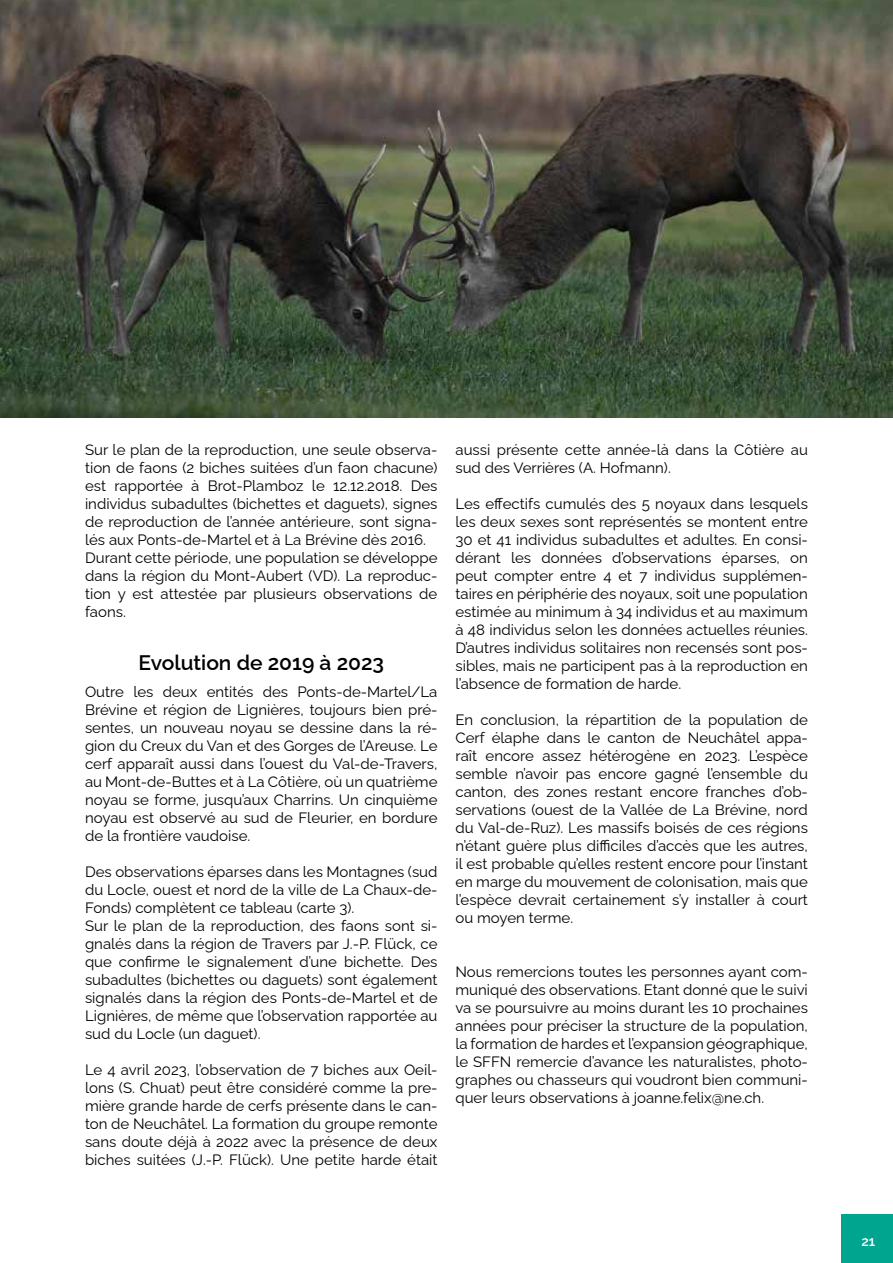
<style>
.page{position:relative;width:893px;height:1263px;background:#fff}
.page>*{position:absolute;margin:0;border:0;box-sizing:border-box;transform-origin:0 0}
.t1{font:600 21px "Raleway";color:#000}
.t2{font:15px/18px "Raleway";color:#000;text-align:justify}
.t3{font:600 13.5px "Raleway";color:#fff}
</style>
<div class="page">
<div style="left:842px;top:1214px;width:51px;height:49px;background:#00a590"></div>
<img style="left:0;top:0;width:893px;height:418px">
<p class="t2" style="left:85px;top:439px;width:354px;text-align:left">Sur le plan de la reproduction, une seule observa&shy;tion de faons (2 biches suitées d’un faon chacune) est rapportée à Brot-Plamboz le 12.12.2018. Des individus subadultes (bichettes et daguets), signes de reproduction de l’année antérieure, sont signa&shy;lés aux Ponts-de-Martel et à La Brévine dès 2016.<br>Durant cette période, une population se développe dans la région du Mont-Aubert (VD). La reproduc&shy;tion y est attestée par plusieurs observations de faons.</p>
<h1 class="t1" style="left:138px;top:646px;width:247px">Evolution de 2019 à 2023</h1>
<p class="t2" style="left:85px;top:681px;width:354px">Outre les deux entités des Ponts-de-Martel/La Brévine et région de Lignières, toujours bien pré&shy;sentes, un nouveau noyau se dessine dans la ré&shy;gion du Creux du Van et des Gorges de l’Areuse. Le cerf apparaît aussi dans l’ouest du Val-de-Travers, au Mont-de-Buttes et à La Côtière, où un quatrième noyau se forme, jusqu’aux Charrins. Un cinquième noyau est observé au sud de Fleurier, en bordure de la frontière vaudoise.</p>
<p class="t2" style="left:85px;top:861px;width:354px;text-align:left">Des observations éparses dans les Montagnes (sud du Locle, ouest et nord de la ville de La Chaux-de-Fonds) complètent ce tableau (carte 3).<br>Sur le plan de la reproduction, des faons sont si&shy;gnalés dans la région de Travers par J.-P. Flück, ce que confirme le signalement d’une bichette. Des subadultes (bichettes ou daguets) sont également signalés dans la région des Ponts-de-Martel et de Lignières, de même que l’observation rapportée au sud du Locle (un daguet).</p>
<p class="t2" style="left:85px;top:1059px;width:354px">Le 4 avril 2023, l’observation de 7 biches aux Oeil&shy;lons (S. Chuat) peut être considéré comme la pre&shy;mière grande harde de cerfs présente dans le can&shy;ton de Neuchâtel. La formation du groupe remonte sans doute déjà à 2022 avec la présence de deux biches suitées (J.-P. Flück). Une petite harde était</p>
<p class="t2" style="left:455px;top:439px;width:354px">aussi présente cette année-là dans la Côtière au sud des Verrières (A. Hofmann).</p>
<p class="t2" style="left:455px;top:493px;width:354px">Les effectifs cumulés des 5 noyaux dans lesquels les deux sexes sont représentés se montent entre 30 et 41 individus subadultes et adultes. En consi&shy;dérant les données d’observations éparses, on peut compter entre 4 et 7 individus supplémen&shy;taires en périphérie des noyaux, soit une population estimée au minimum à 34 individus et au maximum à 48 individus selon les données actuelles réunies.<br>D’autres individus solitaires non recensés sont pos&shy;sibles, mais ne participent pas à la reproduction en l’absence de formation de harde.</p>
<p class="t2" style="left:455px;top:709px;width:354px">En conclusion, la répartition de la population de Cerf élaphe dans le canton de Neuchâtel appa&shy;raît encore assez hétérogène en 2023. L’espèce semble n’avoir pas encore gagné l’ensemble du canton, des zones restant encore franches d’ob&shy;servations (ouest de la Vallée de La Brévine, nord du Val-de-Ruz). Les massifs boisés de ces régions n’étant guère plus difficiles d’accès que les autres, il est probable qu’elles restent encore pour l’instant en marge du mouvement de colonisation, mais que l’espèce devrait certainement s’y installer à court ou moyen terme.</p>
<p class="t2" style="left:455px;top:961px;width:354px">Nous remercions toutes les personnes ayant com&shy;muniqué des observations. Etant donné que le suivi va se poursuivre au moins durant les 10 prochaines années pour préciser la structure de la population, la formation de hardes et l’expansion géographique, le SFFN remercie d’avance les naturalistes, photo&shy;graphes ou chasseurs qui voudront bien communi&shy;quer leurs observations à joanne.felix@ne.ch.</p>
<p class="t3" style="left:861px;top:1230px;width:15px">21</p>
</div>
